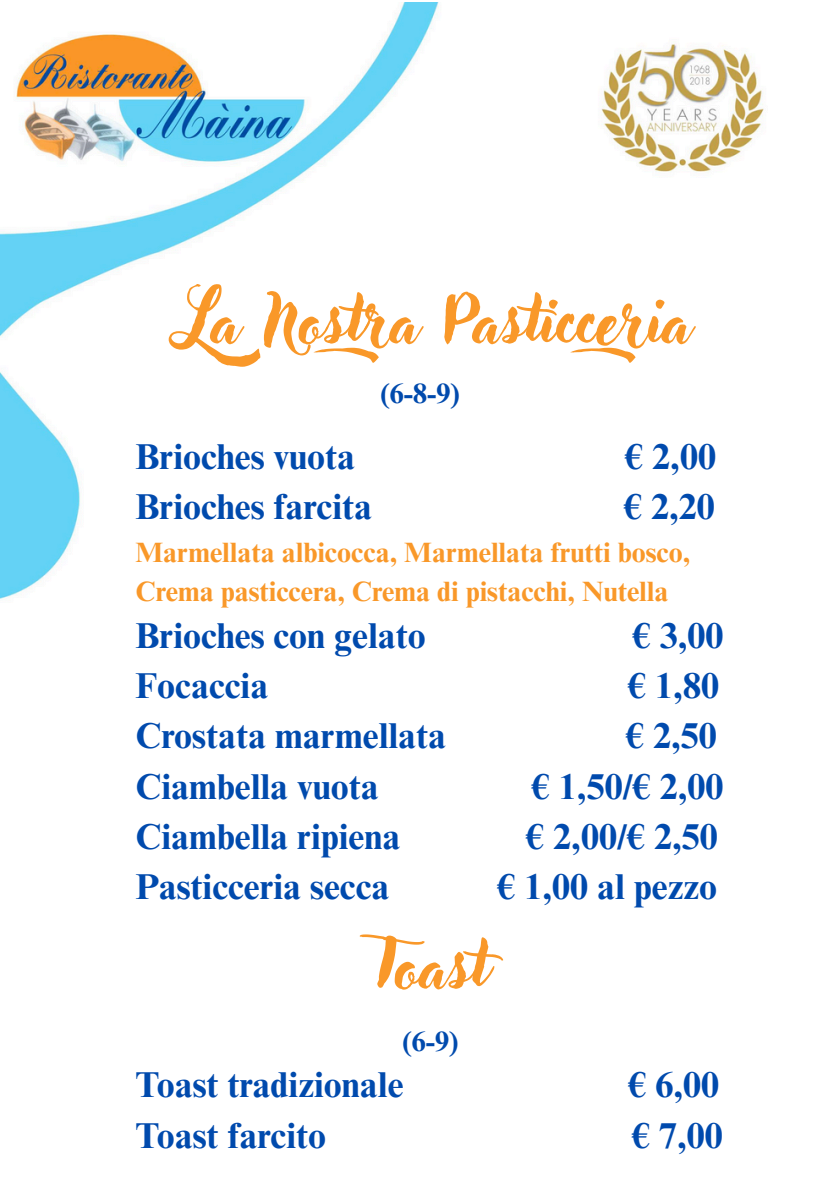
<style>
.page{position:relative;width:839px;height:1191px;background:#fff}
.page>*{position:absolute;margin:0;border:0;box-sizing:border-box;transform-origin:0 0}
.t1{font:64px "Adlery Pro Swash";color:#f99829}
.t2{font:700 36px "Times NRMT Pro";color:#004aad}
.t3{font:700 28px/39.2px "Times NRMT Pro";color:#f99829}
.t4{font:700 28px "Times NRMT Pro";color:#004aad}
</style>
<div class="page">
<img style="left:0;top:3px;width:764px;height:597px">
<p class="t1" style="left:181px;top:291px;width:520px">La Nostra Pasticceria</p>
<p class="t4" style="left:380px;top:383px;width:81px">(6-8-9)</p>
<h1 class="t2" style="left:135px;top:443px;width:221px">Brioches vuota</h1>
<h1 class="t2" style="left:625px;top:443px;width:92px">€ 2,00</h1>
<p class="t2" style="left:135px;top:493px;width:238px">Brioches farcita</p>
<p class="t2" style="left:624px;top:493px;width:92px">€ 2,20</p>
<p class="t3" style="left:135px;top:536px;width:556px">Marmellata albicocca, Marmellata frutti bosco,<br>Crema pasticcera, Crema di pistacchi, Nutella</p>
<p class="t2" style="left:135px;top:622px;width:292px">Brioches con gelato</p>
<p class="t2" style="left:632px;top:622px;width:92px">€ 3,00</p>
<p class="t2" style="left:135px;top:672px;width:134px">Focaccia</p>
<p class="t2" style="left:628px;top:672px;width:92px">€ 1,80</p>
<p class="t2" style="left:135px;top:722px;width:312px">Crostata marmellata</p>
<p class="t2" style="left:626px;top:722px;width:92px">€ 2,50</p>
<p class="t2" style="left:135px;top:773px;width:245px">Ciambella vuota</p>
<p class="t2" style="left:532px;top:773px;width:193px">€ 1,50/€ 2,00</p>
<p class="t2" style="left:135px;top:823px;width:266px">Ciambella ripiena</p>
<p class="t2" style="left:526px;top:823px;width:193px">€ 2,00/€ 2,50</p>
<p class="t2" style="left:135px;top:873px;width:255px">Pasticceria secca</p>
<p class="t2" style="left:497px;top:873px;width:221px">€ 1,00 al pezzo</p>
<p class="t1" style="left:374px;top:936px;width:115px">Toast</p>
<h1 class="t4" style="left:402px;top:1031px;width:57px">(6-9)</h1>
<h1 class="t2" style="left:135px;top:1071px;width:269px">Toast tradizionale</h1>
<h1 class="t2" style="left:628px;top:1071px;width:92px">€ 6,00</h1>
<h1 class="t2" style="left:135px;top:1122px;width:192px">Toast farcito</h1>
<h1 class="t2" style="left:632px;top:1122px;width:92px">€ 7,00</h1>
</div>
